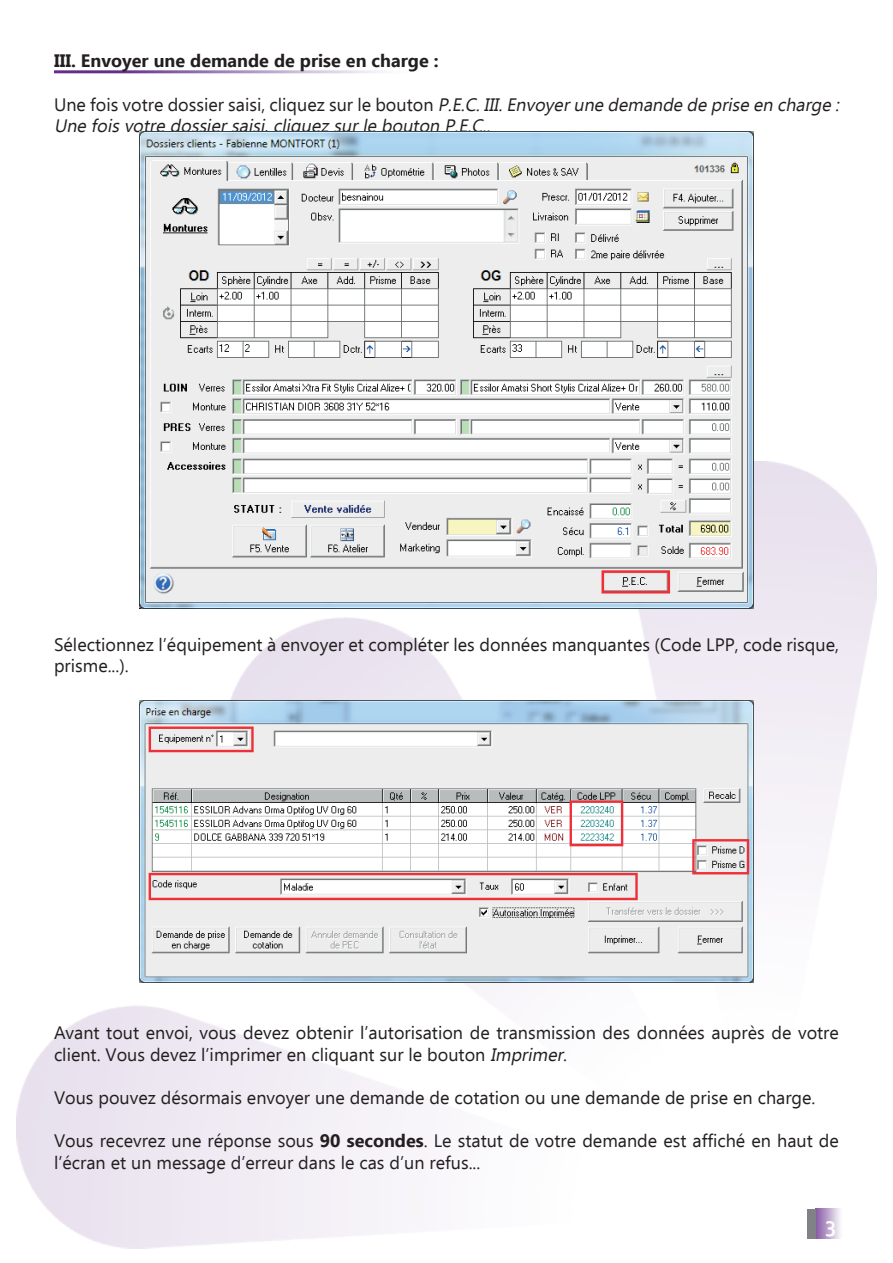
<style>
.page{position:relative;width:893px;height:1263px;background:#fff}
.page>*{position:absolute;margin:0;border:0;box-sizing:border-box;transform-origin:0 0}
.t1{font:700 22.5px "Corbel";color:#fff}
.t2{font:18px/21.6px "Ebrima";color:#231f20}
.t3{font:italic 18px/21.6px "Ebrima";color:#231f20}
.t4{font:700 18px "Ebrima";color:#231f20}
.s1{font-style:normal}
.s2{font-style:italic}
.s3{font-weight:700}
</style>
<div class="page">
<img style="left:16px;top:461px;width:861px;height:787px">
<div style="left:816px;top:1209px;width:30px;height:30px;background:linear-gradient(to right,#8a5ea6,#fff)"></div>
<div style="left:808px;top:1209px;width:8px;height:30px;background:#808285"></div>
<img style="left:139px;top:132px;width:615px;height:476px">
<img style="left:139px;top:700px;width:615px;height:282px">
<p class="t4" style="left:54px;top:48px;width:386px">III. Envoyer une demande de prise en charge :</p>
<p class="t3" style="left:54px;top:95px;width:791px"><span class="s1">Une fois votre dossier saisi, cliquez sur le bouton</span> P.E.C.III.Envoyerune demande de prise en charge :<br>Une foisvotre dossiersaisi,cliquezsurle bouton P.E.C..</p>
<p class="t2" style="left:54px;top:635px;width:786px">Sélectionnez l’équipement à envoyer et compléter les données manquantes (Code LPP, code risque, prisme...).</p>
<p class="t2" style="left:54px;top:1023px;width:786px">Avant tout envoi, vous devez obtenir l’autorisation de transmission des données auprès de votre client. Vous devez l’imprimer en cliquant sur le bouton <span class="s2">Imprimer</span>.</p>
<p class="t2" style="left:54px;top:1088px;width:763px">Vous pouvez désormais envoyer une demande de cotation ou une demande de prise en charge.</p>
<p class="t2" style="left:54px;top:1131px;width:786px">Vous recevrez une réponse sous <span class="s3">90 secondes</span>. Le statut de votre demande est affiché en haut de l’écran et un message d’erreur dans le cas d’un refus...</p>
<p class="t1" style="left:825px;top:1211px;width:12px">3</p>
</div>
